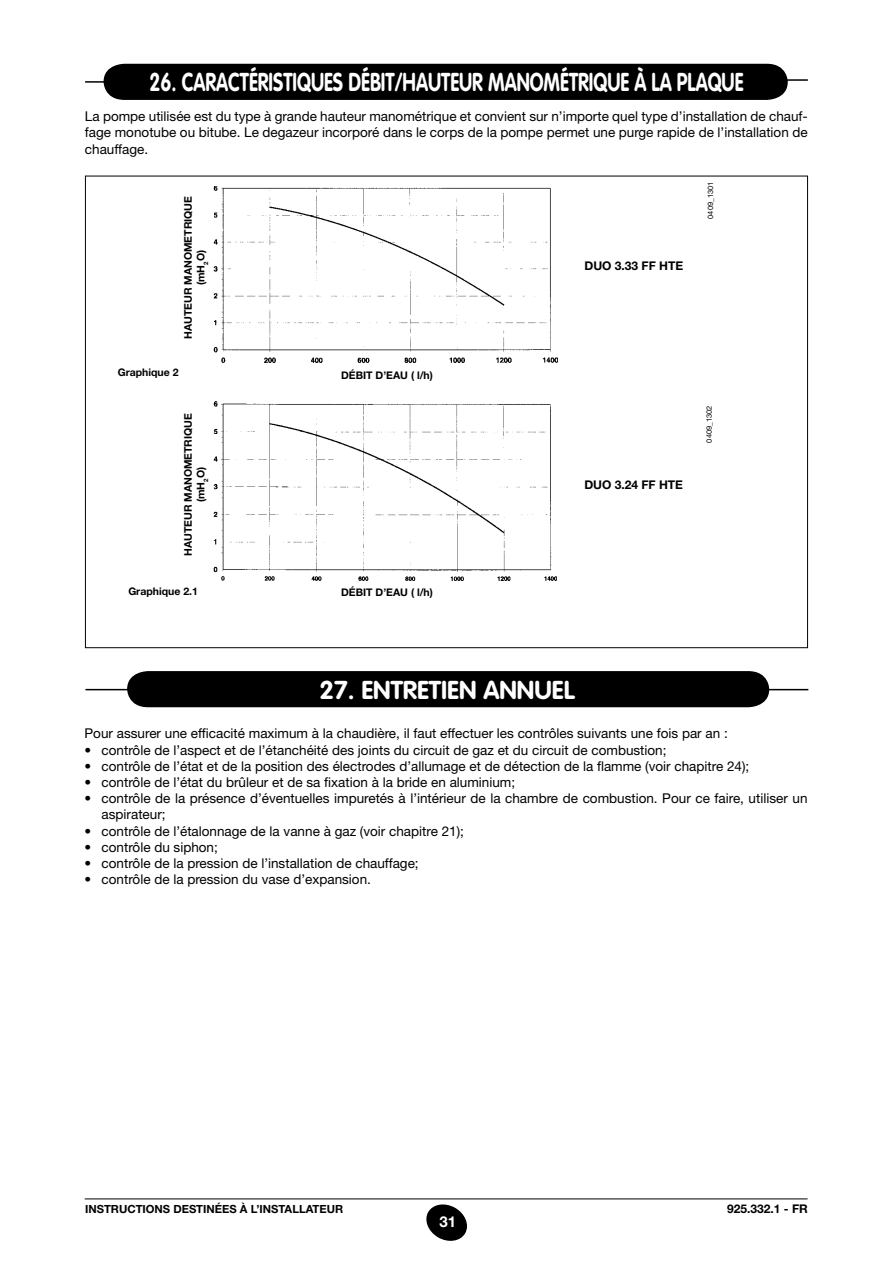
<style>
.page{position:relative;width:893px;height:1263px;background:#fff}
.page>*{position:absolute;margin:0;border:0;box-sizing:border-box;transform-origin:0 0}
.t1{font:700 25.5px "VAG Rounded Std";color:#fff;scale:.75 1}
.t2{font:700 25.5px "VAG Rounded Std";color:#fff}
.t3{font:700 15px "Helvetica Neue LT Std";color:#fff}
.t4{font:13.5px/16.2px "Helvetica Neue LT Std";color:#000;text-align:justify}
.t5{font:700 12px "Helvetica Neue LT Std";color:#000}
.t6{font:700 11.25px "Helvetica Neue LT Std";color:#000}
.t7{font:700 10.5px/12.6px "Helvetica Neue LT Std";color:#000;text-align:center}
.t8{font:7.5px "Helvetica Neue LT Std";color:#000}
</style>
<div class="page">
<svg style="left:426px;top:1204px;width:41px;height:37px"></svg>
<hr style="left:85px;top:1198px;width:723px;height:1px;background:#000">
<div style="left:103px;top:63px;width:685px;height:37px;background:#000"></div>
<hr style="left:778px;top:79px;width:30px;height:2px;background:#000">
<hr style="left:85px;top:81px;width:29px;height:2px;background:#000">
<img style="left:214px;top:186px;width:344px;height:177px">
<img style="left:214px;top:401px;width:343px;height:180px">
<hr style="left:85px;top:689px;width:723px;height:1px;background:#000">
<div style="left:126px;top:671px;width:644px;height:37px;background:#000"></div>
<h1 class="t1" style="left:150px;top:67px;width:792px">26. CARACTÉRISTIQUES DÉBIT/HAUTEUR MANOMÉTRIQUE À LA PLAQUE</h1>
<p class="t4" style="left:85px;top:108px;width:724px">La pompe utilisée est du type à grande hauteur manométrique et convient sur n’importe quel type d’installation de chauf&shy;fage monotube ou bitube. Le degazeur incorporé dans le corps de la pompe permet une purge rapide de l’installation de chauffage.</p>
<p class="t7" style="left:182px;top:339px;width:145px;rotate:-90deg">HAUTEUR MANOMETRIQUE (MH O<sub>2</sub> )</p>
<p class="t7" style="left:118px;top:365px;width:62px">GRAPHIQUE 2</p>
<p class="t7" style="left:182px;top:556px;width:145px;rotate:-90deg">HAUTEUR MANOMETRIQUE (MH O<sub>2</sub> )</p>
<p class="t7" style="left:128px;top:584px;width:71px">GRAPHIQUE 2.1</p>
<p class="t7" style="left:341px;top:368px;width:93px">DÉBIT D’EAU ( L/H)</p>
<p class="t7" style="left:341px;top:585px;width:93px">DÉBIT D’EAU ( L/H)</p>
<p class="t5" style="left:584px;top:258px;width:92px">DUO 3.33 FF HTE</p>
<p class="t8" style="left:706px;top:219px;width:39px;rotate:-90deg">0409_1301</p>
<p class="t5" style="left:584px;top:477px;width:92px">DUO 3.24 FF HTE</p>
<p class="t8" style="left:705px;top:443px;width:39px;rotate:-90deg">0409_1302</p>
<h1 class="t2" style="left:319px;top:675px;width:257px">27. ENTRETIEN ANNUEL</h1>
<p class="t4" style="left:85px;top:725px;width:645px">Pour assurer une efficacité maximum à la chaudière, il faut effectuer les contrôles suivants une fois par an :</p>
<p class="t4" style="left:85px;top:741px;width:583px">• contrôle de l’aspect et de l’étanchéité des joints du circuit de gaz et du circuit de combustion;</p>
<p class="t4" style="left:85px;top:758px;width:666px">• contrôle de l’état et de la position des électrodes d’allumage et de détection de la flamme (voir chapitre 24);</p>
<p class="t4" style="left:85px;top:774px;width:432px">• contrôle de l’état du brûleur et de sa fixation à la bride en aluminium;</p>
<p class="t4" style="left:102px;top:790px;width:707px;text-indent:-17px">• contrôle de la présence d’éventuelles impuretés à l’intérieur de la chambre de combustion. Pour ce faire, utiliser un aspirateur;</p>
<p class="t4" style="left:85px;top:822px;width:381px">• contrôle de l’étalonnage de la vanne à gaz (voir chapitre 21);</p>
<p class="t4" style="left:85px;top:839px;width:135px">• contrôle du siphon;</p>
<p class="t4" style="left:85px;top:855px;width:336px">• contrôle de la pression de l’installation de chauffage;</p>
<p class="t4" style="left:85px;top:871px;width:288px">• contrôle de la pression du vase d’expansion.</p>
<p class="t6" style="left:85px;top:1202px;width:208px">INSTRUCTIONS DESTINÉES À L’INSTALLA</p>
<p class="t6" style="left:313px;top:1202px;width:28px">TEUR</p>
<p class="t5" style="left:727px;top:1202px;width:82px">925.332.1 - FR</p>
<p class="t3" style="left:439px;top:1212px;width:18px">31</p>
</div>
